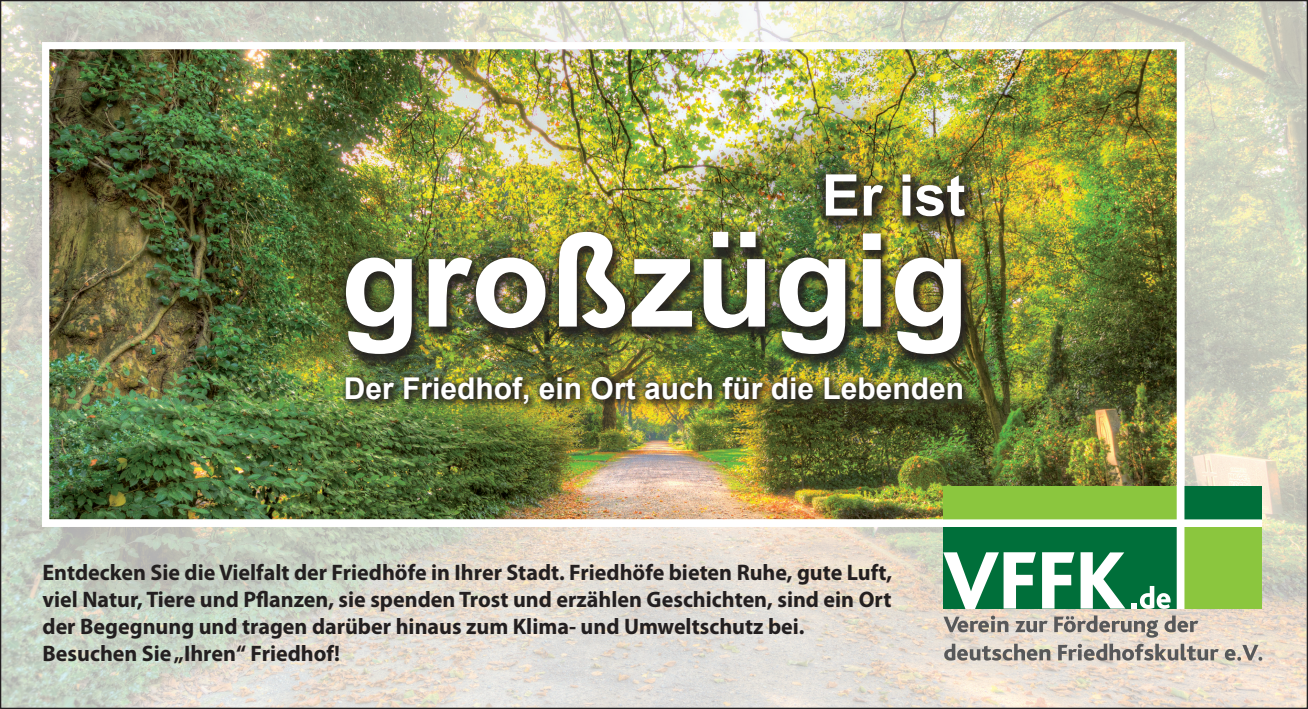
<style>
.page{position:relative;width:1308px;height:709px;background:#fff}
.page>*{position:absolute;margin:0;border:0;box-sizing:border-box;transform-origin:0 0}
.t1{font:700 130px "Arial";color:#fff}
.t2{font:700 57.5px "Arial";color:#fff}
.t3{font:700 30px "Arial";color:#fff}
.t4{font:700 22.5px/27px "Myriad Pro";color:#231f20}
.t5{font:8.75px "Arial";color:#6c6d70}
</style>
<div class="page">
<img style="left:2px;top:2px;width:1303px;height:705px">
<img style="left:50px;top:50px;width:1126px;height:469px">
<div style="left:42px;top:42px;width:1142px;height:485px;border:7px solid #fff"></div>
<div style="left:943px;top:486px;width:234px;height:33px;background:#8bc63e"></div>
<div style="left:1184px;top:526px;width:77px;height:82px;background:#8bc63e"></div>
<div style="left:1184px;top:486px;width:77px;height:33px;background:#006f3a"></div>
<div style="left:943px;top:526px;width:234px;height:82px;background:#006f3a"></div>
<svg style="left:943px;top:552px;width:93px;height:57px"></svg>
<svg style="left:1042px;top:552px;width:32px;height:56px"></svg>
<svg style="left:1080px;top:552px;width:45px;height:56px"></svg>
<svg style="left:1131px;top:586px;width:39px;height:23px"></svg>
<svg style="left:943px;top:615px;width:65px;height:17px"></svg>
<svg style="left:1015px;top:620px;width:32px;height:12px"></svg>
<svg style="left:1054px;top:615px;width:104px;height:22px;background:#b7aea5"></svg>
<svg style="left:1164px;top:615px;width:34px;height:17px"></svg>
<svg style="left:944px;top:643px;width:106px;height:17px;background:#aca7a1"></svg>
<svg style="left:1058px;top:643px;width:160px;height:17px;background:#aba59e"></svg>
<svg style="left:1224px;top:645px;width:38px;height:15px"></svg>
<div style="left:342px;top:374px;width:631px;height:40px;background:#231f20;opacity:.65"></div>
<img style="left:340px;top:372px;width:627px;height:37px">
<img style="left:333px;top:219px;width:640px;height:148px">
<div style="left:817px;top:168px;width:163px;height:67px;background:#231f20;opacity:.79"></div>
<img style="left:812px;top:162px;width:165px;height:67px">
<div style="left:42px;top:519px;width:1219px;height:8px;background:#fff"></div>
<div style="left:1176px;top:42px;width:8px;height:567px;background:#fff"></div>
<h2 class="t2" style="left:821px;top:157px;width:145px">Er ist</h2>
<h1 class="t1" style="left:341px;top:195px;width:630px">großzügig</h1>
<p class="t5" style="left:50px;top:514px;width:96px;rotate:-90deg">Foto: www.pixelquest.de</p>
<h3 class="t3" style="left:344px;top:369px;width:622px">Der Friedhof, ein Ort auch für die Lebenden</h3>
<p class="t4" style="left:43px;top:558px;width:851px">Entdecken Sie die Vielfalt der Friedhöfe in Ihrer Stadt. Friedhöfe bieten Ruhe, gute Luft, viel Natur, Tiere und Pflanzen, sie spenden Trost und erzählen Geschichten, sind ein Ort der Begegnung und tragen darüber hinaus zum Klima- und Umweltschutz bei.<br>Besuchen Sie „Ihren“ Friedhof!</p>
</div>
